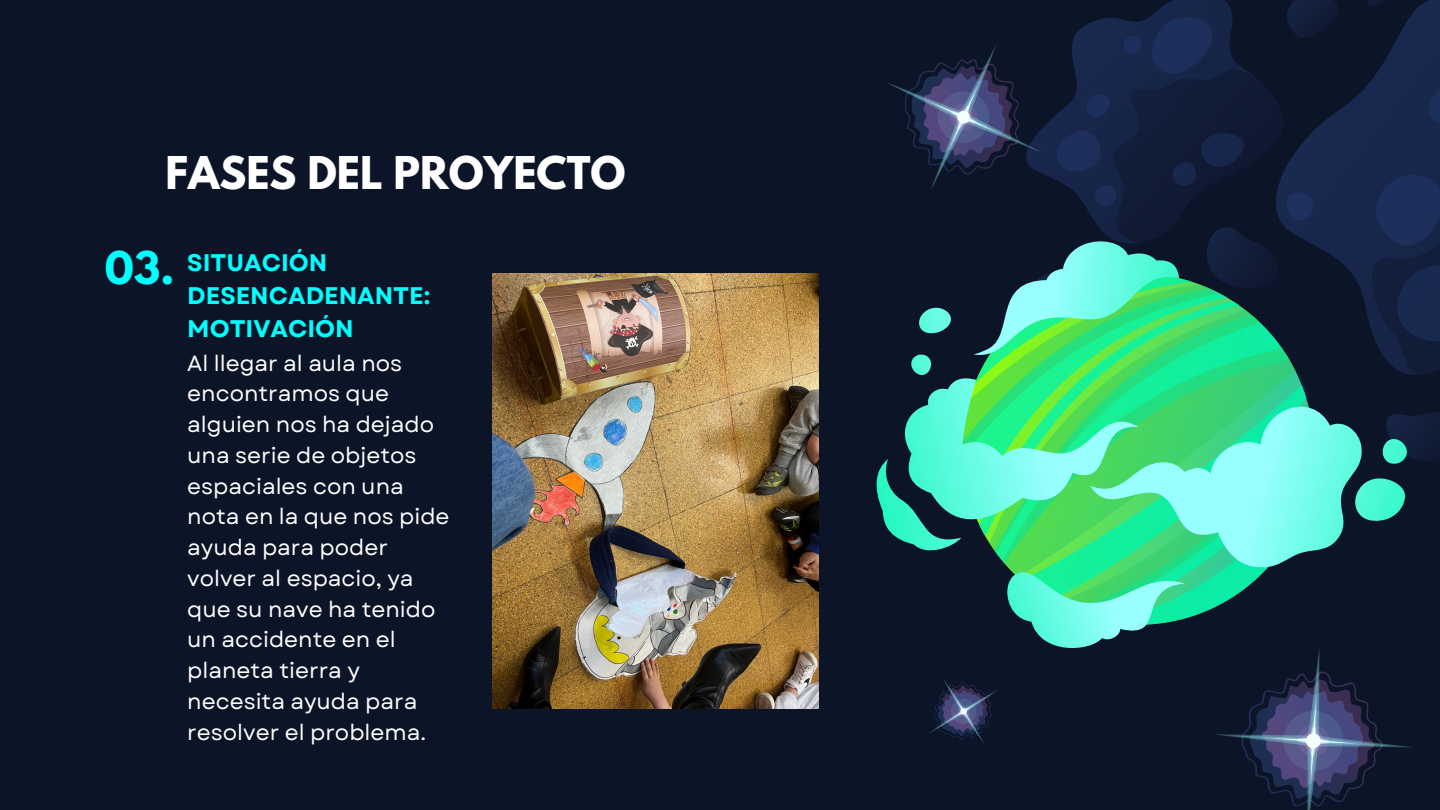
<style>
.page{position:relative;width:1440px;height:810px;background:#0c1428}
.page>*{position:absolute;margin:0;border:0;box-sizing:border-box;transform-origin:0 0}
.t1{font:700 40px "League Spartan";color:#fff}
.t2{font:700 40px "League Spartan";color:#0ff}
.t3{font:700 24px/33px "Garet";color:#0ff}
.t4{font:22px/30.8px "Garet";color:#fff}
</style>
<div class="page">
<svg style="left:998px;top:556px;width:267px;height:59px"></svg>
<svg style="left:895px;top:536px;width:195px;height:20px"></svg>
<svg style="left:1090px;top:536px;width:250px;height:35px;background:#3eca9a"></svg>
<svg style="left:876px;top:0;width:564px;height:536px"></svg>
<svg style="left:1215px;top:649px;width:197px;height:161px"></svg>
<svg style="left:929px;top:568px;width:256px;height:176px"></svg>
<img style="left:492px;top:274px;width:327px;height:435px">
<h2 class="t1" style="left:166px;top:153px;width:462px">FASES DEL PROYECTO</h2>
<p class="t2" style="left:105px;top:248px;width:71px">03.</p>
<p class="t3" style="left:187px;top:246px;width:244px">SITUACIÓN<br>DESENCADENANTE:<br>MOTIVACIÓN</p>
<h3 class="t4" style="left:187px;top:348px;width:264px">Al llegar al aula nos encontramos que alguien nos ha dejado una serie de objetos espaciales con una nota en la que nos pide ayuda para poder volver al espacio, ya que su nave ha tenido un accidente en el planeta tierra y necesita ayuda para resolver el problema.</h3>
</div>
